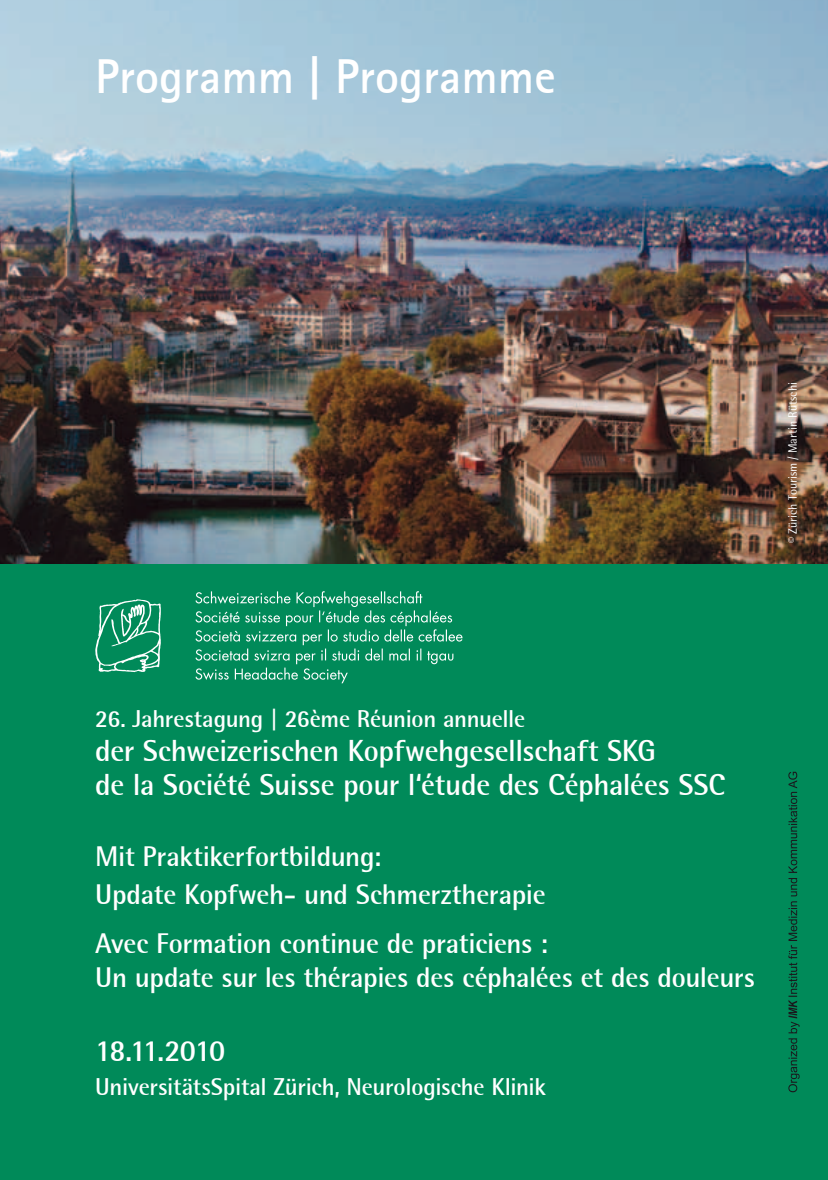
<style>
.page{position:relative;width:828px;height:1180px;background:#fff}
.page>*{position:absolute;margin:0;border:0;box-sizing:border-box;transform-origin:0 0}
.t1{font:700 48px "Libre Sans Serif S Si";color:#fff}
.t2{font:700 30px/34px "Libre Semi Sans S Si";letter-spacing:-.01em;color:#fff}
.t3{font:700 28px/37.6px "Libre Semi Sans S Si";letter-spacing:-.01em;color:#fff}
.t4{font:700 24px "Libre Semi Sans S Si";letter-spacing:-.01em;color:#fff}
.t5{font:12px "Libre Semi Sans S Si";color:#fff}
</style>
<div class="page">
<div style="left:0;top:563px;width:828px;height:616px;background:#008a59"></div>
<img style="left:0;top:0;width:828px;height:563px">
<svg style="left:788px;top:771px;width:11px;height:321px"></svg>
<svg style="left:195px;top:591px;width:267px;height:92px"></svg>
<svg style="left:95px;top:599px;width:66px;height:73px"></svg>
<h1 class="t1" style="left:95px;top:46px;width:462px">Programm | Programme</h1>
<p class="t5" style="left:785px;top:543px;width:162px;rotate:-90deg">© Zürich Tourism / Martin Rütschi</p>
<p class="t4" style="left:95px;top:703px;width:431px">26. Jahrestagung | 26ème Réunion annuelle</p>
<p class="t2" style="left:95px;top:732px;width:631px">der Schweizerischen Kopfwehgesellschaft SKG<br>de la Société Suisse pour l‘étude des Céphalées SSC</p>
<p class="t3" style="left:95px;top:837px;width:452px">Mit Praktikerfortbildung:<br>Update Kopfweh- und Schmerztherapie</p>
<p class="t3" style="left:95px;top:925px;width:661px;line-height:34px">Avec Formation continue de praticiens :<br>Un update sur les thérapies des céphalées et des douleurs</p>
<p class="t2" style="left:95px;top:1032px;width:132px">18.11.2010</p>
<p class="t4" style="left:95px;top:1071px;width:452px">UniversitätsSpital Zürich, Neurologische Klinik</p>
</div>
